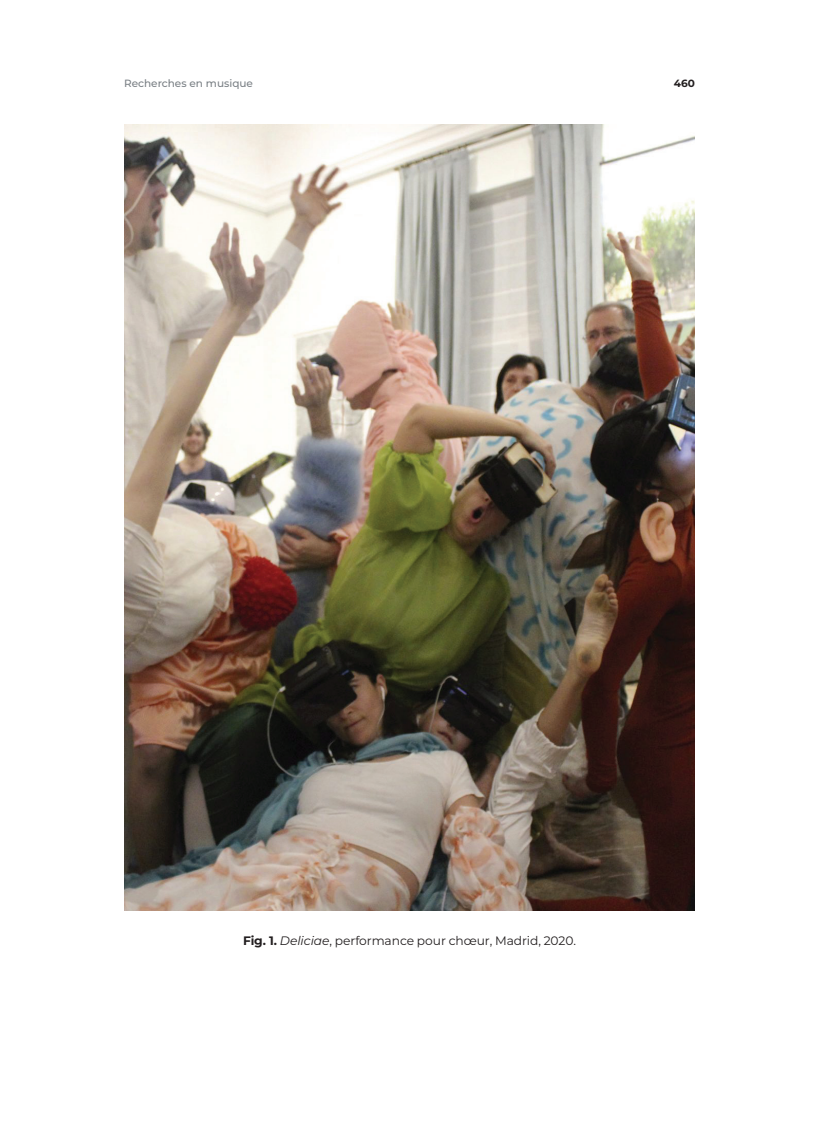
<style>
.page{position:relative;width:819px;height:1141px;background:#fff}
.page>*{position:absolute;margin:0;border:0;box-sizing:border-box;transform-origin:0 0}
._26_legende_figure{font:12.25px "Montserrat";letter-spacing:-.005em;color:#231f20}
.t1{font:500 10.5px "Montserrat";color:#797f84}
.t2{font:700 10.5px "Montserrat";color:#231f20}
.s1{font-weight:700}
.s2{font-style:italic}
</style>
<div class="page">
<img style="left:124px;top:124px;width:570px;height:787px">
<p class="t1" style="left:124px;top:76px;width:130px">Recherches en musique</p>
<p class="t2" style="left:673px;top:75px;width:23px">460</p>
<p class="_26_legende_figure" style="left:243px;top:932px;width:334px"><span class="s1">Fig. 1.</span> <span class="s2">Deliciae</span>, performance pour chœur, Madrid, 2020.</p>
</div>
